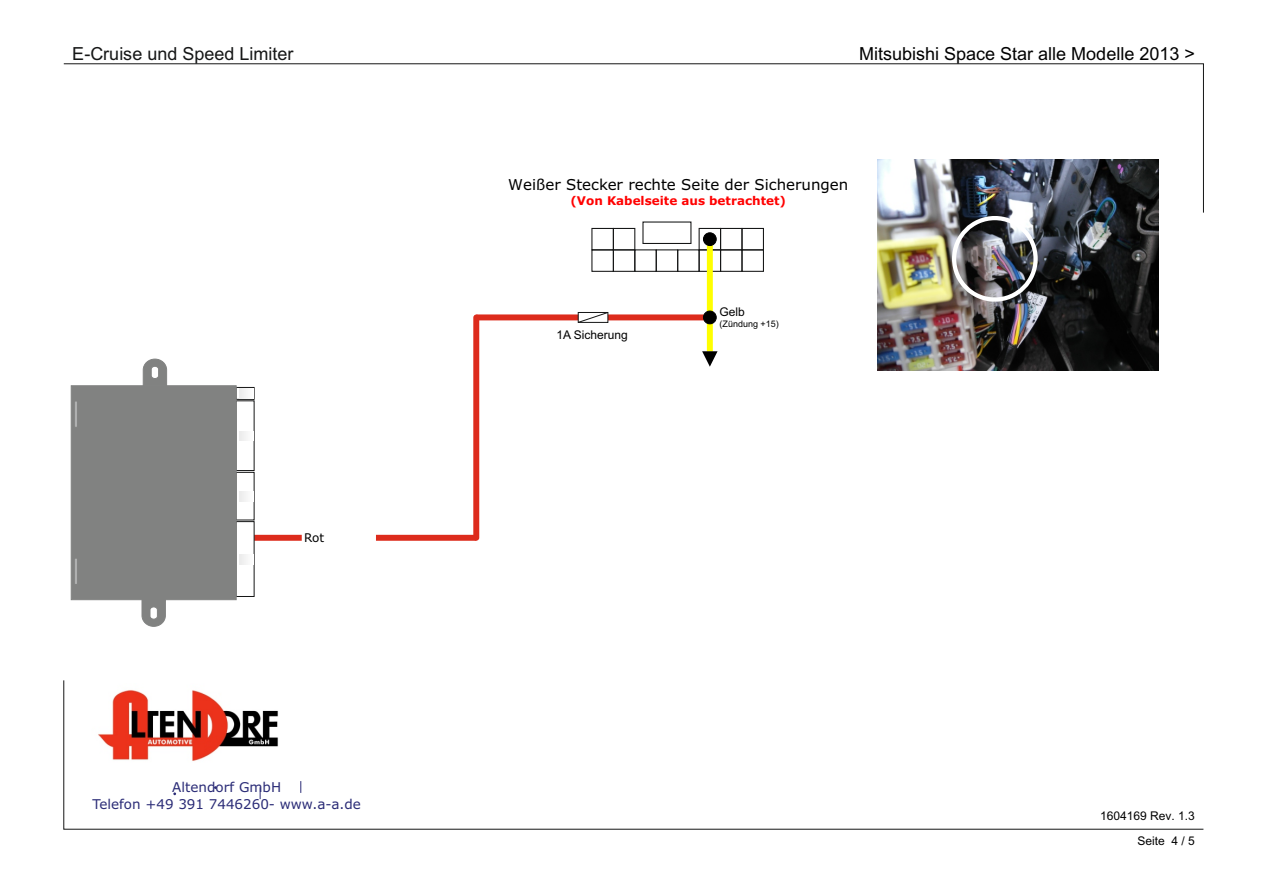
<style>
.page{position:relative;width:1263px;height:893px;background:#fff}
.page>*{position:absolute;margin:0;border:0;box-sizing:border-box;transform-origin:0 0}
.t1{font:18px "Arial Unicode MS";color:#000}
.t2{font:18px "Arial";color:#151616}
.t3{font:15px "Verdana";color:#000}
.t4{font:13.5px/16.4px "Verdana";color:#2b2c77;text-align:center}
.t5{font:700 12px "Verdana";color:#f00}
.t6{font:12px "Arial Unicode MS";color:#000}
.t7{font:12px "Arial";color:#000}
.t8{font:12px "Verdana";color:#000}
.t9{font:9px "Arial";color:#000}
</style>
<div class="page">
<div style="left:591px;top:249px;width:23px;height:23px;border:1px solid #151616"></div>
<div style="left:613px;top:249px;width:22px;height:23px;border:1px solid #151616"></div>
<div style="left:634px;top:249px;width:23px;height:23px;border:1px solid #151616"></div>
<div style="left:656px;top:249px;width:22px;height:23px;border:1px solid #151616"></div>
<div style="left:677px;top:249px;width:23px;height:23px;border:1px solid #151616"></div>
<div style="left:699px;top:249px;width:22px;height:23px;border:1px solid #151616"></div>
<div style="left:720px;top:249px;width:22px;height:23px;border:1px solid #151616"></div>
<div style="left:741px;top:249px;width:23px;height:23px;border:1px solid #151616"></div>
<div style="left:699px;top:228px;width:22px;height:22px;border:1px solid #151616"></div>
<div style="left:720px;top:228px;width:22px;height:22px;border:1px solid #151616"></div>
<div style="left:741px;top:228px;width:23px;height:22px;border:1px solid #151616"></div>
<div style="left:591px;top:228px;width:23px;height:22px;border:1px solid #151616"></div>
<div style="left:613px;top:228px;width:22px;height:22px;border:1px solid #151616"></div>
<div style="left:642px;top:221px;width:49px;height:23px;border:1px solid #151616"></div>
<div style="left:376px;top:535px;width:100px;height:6px;background:#dd2b1c"></div>
<div style="left:473px;top:317px;width:6px;height:221px;background:#dd2b1c"></div>
<div style="left:254px;top:535px;width:48px;height:6px;background:#dd2b1c"></div>
<div style="left:476px;top:314px;width:234px;height:6px;background:#dd2b1c"></div>
<div style="left:707px;top:239px;width:6px;height:112px;background:#ff0"></div>
<div style="left:703px;top:233px;width:13px;height:13px;background:#000;border:1px solid #000;border-radius:50%"></div>
<svg style="left:577px;top:312px;width:32px;height:11px"></svg>
<svg style="left:702px;top:351px;width:15px;height:16px"></svg>
<img style="left:878px;top:213px;width:280px;height:157px">
<div style="left:952px;top:216px;width:86px;height:86px;border:4px solid #fff;border-radius:50%"></div>
<div style="left:703px;top:311px;width:13px;height:13px;background:#000;border:1px solid #000;border-radius:50%"></div>
<svg style="left:71px;top:359px;width:183px;height:268px"></svg>
<svg style="left:63px;top:63px;width:1141px;height:150px"></svg>
<svg style="left:63px;top:680px;width:1141px;height:149px"></svg>
<h1 class="t2" style="left:72px;top:47px;width:223px">E-Cruise und Speed Limiter</h1>
<p class="t8" style="left:304px;top:533px;width:22px">Rot</p>
<p class="t4" style="left:92px;top:780px;width:270px">Altendorf GmbH<br>Telefon +49 391 7446260- www.a-a.de</p>
<h1 class="t1" style="left:859px;top:47px;width:337px">Mitsubishi Space Star alle Modelle 2013 &gt;</h1>
<p class="t3" style="left:508px;top:178px;width:342px">Weißer Stecker rechte Seite der Sicherungen</p>
<p class="t5" style="left:570px;top:196px;width:217px">(Von Kabelseite aus betrachtet)</p>
<p class="t7" style="left:556px;top:330px;width:73px">1A Sicherung</p>
<p class="t7" style="left:719px;top:307px;width:27px">Gelb</p>
<p class="t9" style="left:719px;top:320px;width:61px">(Zündung +15)</p>
<p class="t6" style="left:1100px;top:811px;width:96px">1604169 Rev. 1.3</p>
<p class="t6" style="left:1137px;top:837px;width:59px">Seite 4 / 5</p>
</div>
